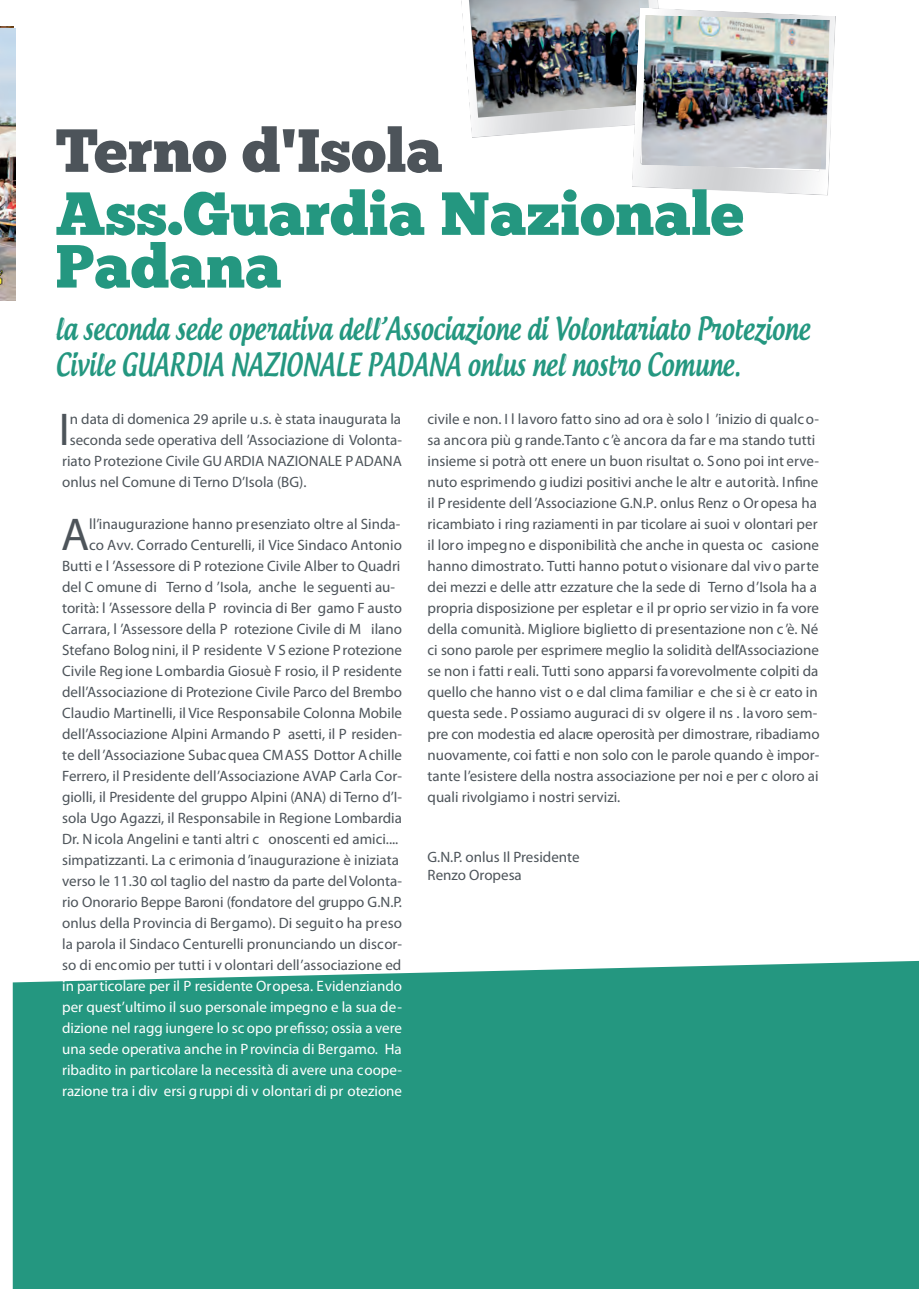
<style>
.page{position:relative;width:919px;height:1289px;background:#fff}
.page>*{position:absolute;margin:0;border:0;box-sizing:border-box;transform-origin:0 0}
.t1{font:60.75px/52.7px "Chunk Five";color:#249780}
.t2{font:60.75px "Chunk Five";color:#4d545a}
.t3{font:46.2px "Myriad Pro";color:#4d545a}
.t4{font:500 30.3px/36.5px "Androgyne";color:#249780;scale:.78 1}
.t5{font:15px/21px "Myriad Pro";color:#4d545a}
.t6{font:15px/21px "Myriad Pro";color:#fff;text-align:justify}
</style>
<div class="page">
<img style="left:0;top:26px;width:14px;height:3px">
<img style="left:0;top:29px;width:15px;height:271px">
<div style="left:13px;top:960px;width:905px;height:328px;background:#249780"></div>
<img style="left:461px;top:0;width:375px;height:196px">
<img style="left:641px;top:15px;width:188px;height:155px">
<h1 class="t2" style="left:55px;top:126px;width:389px">Terno d'Isola</h1>
<h1 class="t1" style="left:55px;top:192px;width:690px">Ass.Guardia Nazionale<br>Padana</h1>
<h3 class="t4" style="left:55px;top:313px;width:968px">la seconda sede operativa dell’Associazione di Volontariato Protezione<br>Civile GUARDIA NAZIONALE PADANA onlus nel nostro Comune.</h3>
<h2 class="t3" style="left:59px;top:401px;width:13px">I</h2>
<p class="t5" style="left:70px;top:408px;width:333px">n data di domenica 29 aprile u.s. è stata inaugurata la</p>
<p class="t5" style="left:70px;top:429px;width:334px">seconda sede operativa dell ’Associazione di Volonta-</p>
<p class="t5" style="left:62px;top:450px;width:341px">riato Protezione Civile GU ARDIA NAZIONALE PADANA</p>
<p class="t5" style="left:62px;top:471px;width:246px">onlus nel Comune di Terno D’Isola (BG).</p>
<h2 class="t3" style="left:61px;top:506px;width:30px">A</h2>
<p class="t5" style="left:89px;top:513px;width:312px">ll’inaugurazione hanno presenziato oltre al Sinda-</p>
<p class="t5" style="left:89px;top:534px;width:314px">co Avv. Corrado Centurelli, il Vice Sindaco Antonio</p>
<p class="t5" style="left:62px;top:555px;width:340px">Butti e l ’Assessore di P rotezione Civile Alber to Quadri</p>
<p class="t5" style="left:62px;top:576px;width:334px">del C omune di Terno d ’Isola, anche le seguenti au-</p>
<p class="t5" style="left:62px;top:597px;width:341px">torità: l ’Assessore della P rovincia di Ber gamo F austo</p>
<p class="t5" style="left:62px;top:618px;width:341px">Carrara, l ’Assessore della P rotezione Civile di M ilano</p>
<p class="t5" style="left:62px;top:639px;width:341px">Stefano Bolog nini, il P residente V S ezione P rotezione</p>
<p class="t5" style="left:62px;top:660px;width:341px">Civile Reg ione Lombardia Giosuè F rosio, il P residente</p>
<p class="t5" style="left:62px;top:681px;width:341px">dell’Associazione di Protezione Civile Parco del Brembo</p>
<p class="t5" style="left:62px;top:702px;width:341px">Claudio Martinelli, il Vice Responsabile Colonna Mobile</p>
<p class="t5" style="left:62px;top:723px;width:341px">dell’Associazione Alpini Armando P asetti, il P residen-</p>
<p class="t5" style="left:62px;top:744px;width:341px">te dell ’Associazione Subacquea CMASS Dottor Achille</p>
<p class="t5" style="left:62px;top:765px;width:341px">Ferrero, il Presidente dell’Associazione AVAP Carla Cor-</p>
<p class="t5" style="left:62px;top:786px;width:341px">giolli, il Presidente del gruppo Alpini (ANA) di Terno d’I-</p>
<p class="t5" style="left:62px;top:807px;width:341px">sola Ugo Agazzi, il Responsabile in Regione Lombardia</p>
<p class="t5" style="left:62px;top:828px;width:338px">Dr. N icola Angelini e tanti altri c onoscenti ed amici....</p>
<p class="t5" style="left:62px;top:849px;width:338px">simpatizzanti. La c erimonia d’inaugurazione è iniziata</p>
<p class="t5" style="left:62px;top:870px;width:341px">verso le 11.30 col taglio del nastro da parte del Volonta-</p>
<p class="t5" style="left:62px;top:891px;width:341px">rio Onorario Beppe Baroni (fondatore del gruppo G.N.P.</p>
<p class="t5" style="left:62px;top:912px;width:341px">onlus della Provincia di Bergamo). Di seguito ha preso</p>
<p class="t5" style="left:62px;top:933px;width:341px">la parola il Sindaco Centurelli pronunciando un discor-</p>
<p class="t5" style="left:62px;top:954px;width:341px">so di encomio per tutti i v olontari dell’associazione ed</p>
<p class="t6" style="left:62px;top:975px;width:341px">in particolare per il P residente Oropesa. Evidenziando per quest’ultimo il suo personale impegno e la sua de&shy;dizione nel ragg iungere lo sc opo prefisso; ossia a vere una sede operativa anche in Provincia di Bergamo. Ha ribadito in particolare la necessità di avere una coope&shy;razione tra i div ersi g ruppi di v olontari di pr otezione</p>
<p class="t5" style="left:427px;top:408px;width:393px">civile e non. I l lavoro fatto sino ad ora è solo l ’inizio di qualc o&shy;sa ancora più g rande.Tanto c’è ancora da far e ma stando tutti insieme si potrà ott enere un buon risultat o. Sono poi int erve&shy;nuto esprimendo g iudizi positivi anche le altr e autorità. Infine il P residente dell ’Associazione G.N.P. onlus Renz o Or opesa ha ricambiato i ring raziamenti in par ticolare ai suoi v olontari per il loro impegno e disponibilità che anche in questa oc casione hanno dimostrato. Tutti hanno potut o visionare dal viv o parte dei mezzi e delle attr ezzature che la sede di Terno d’Isola ha a propria disposizione per espletar e il pr oprio ser vizio in fa vore della comunità. Migliore biglietto di presentazione non c ’è. Né ci sono parole per esprimere meglio la solidità dell’Associazione se non i fatti r eali. Tutti sono apparsi favorevolmente colpiti da quello che hanno vist o e dal clima familiar e che si è cr eato in questa sede. Possiamo auguraci di sv olgere il ns . lavoro sem&shy;pre con modestia ed alacre operosità per dimostrare, ribadiamo nuovamente, coi fatti e non solo con le parole quando è impor&shy;tante l’esistere della nostra associazione per noi e per c oloro ai quali rivolgiamo i nostri servizi.</p>
<p class="t5" style="left:427px;top:847px;width:153px;line-height:18px">G.N.P. onlus Il Presidente<br>Renzo Oropesa</p>
</div>
